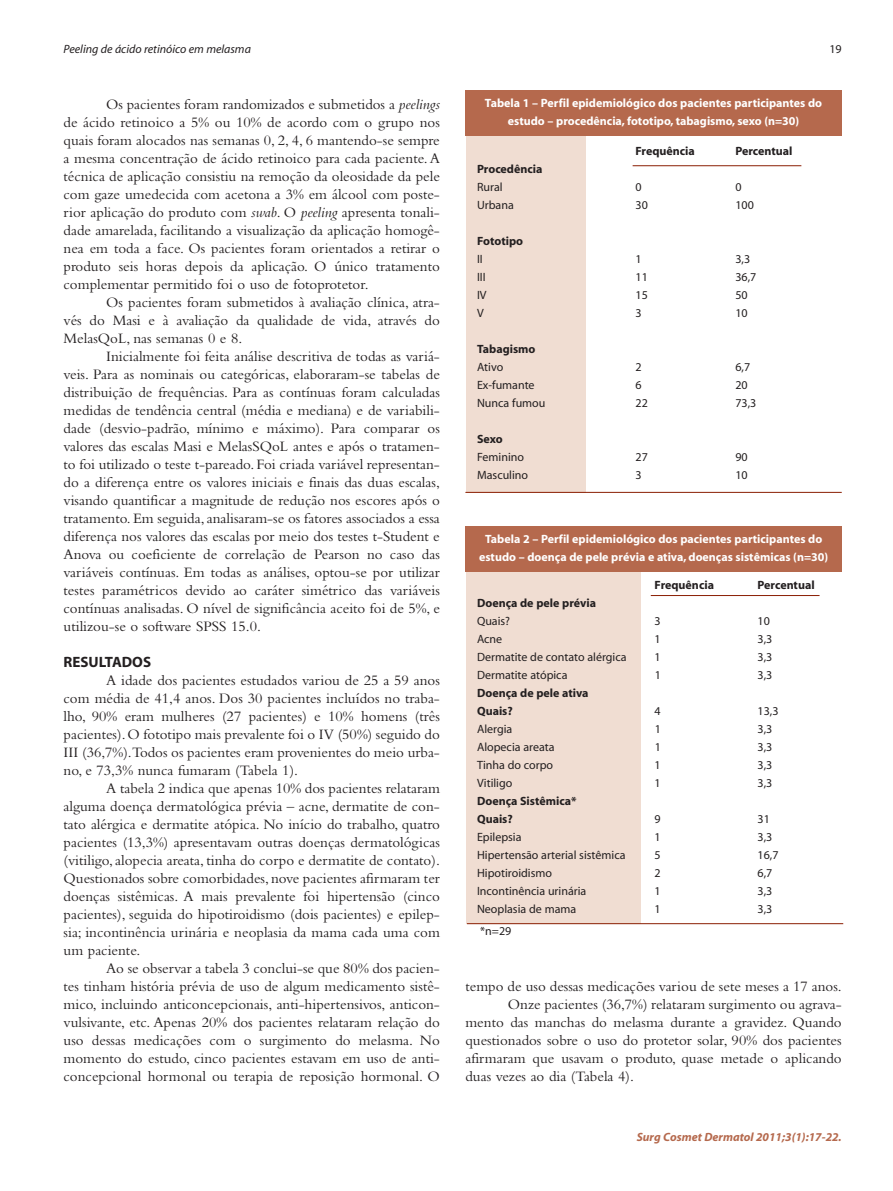
<style>
.page{position:relative;width:893px;height:1191px;background:#fff}
.page>*{position:absolute;margin:0;border:0;box-sizing:border-box;transform-origin:0 0}
.t1{font:15px/18px "Bembo";color:#231f20;text-align:justify}
.t2{font:700 15px "Myriad";color:#231f20}
.t3{font:12px "Myriad";color:#231f20}
.t4{font:700 12px/18px "Myriad";color:#fff;text-align:center}
.t5{font:700 12px/18px "Myriad";color:#231f20}
.t6{font:italic 700 12px "Myriad";color:#b5694d}
.t7{font:italic 12px "Myriad";color:#231f20}
.s1{font-style:italic}
</style>
<div class="page">
<div style="left:466px;top:136px;width:120px;height:356px;background:#f0ddd2"></div>
<div style="left:465px;top:90px;width:377px;height:46px;background:#b5694d"></div>
<hr style="left:465px;top:492px;width:377px;height:1px;background:#8a1e03">
<hr style="left:633px;top:165px;width:168px;height:1px;background:#8a1e03">
<div style="left:466px;top:571px;width:175px;height:353px;background:#f0ddd2"></div>
<div style="left:466px;top:526px;width:376px;height:46px;background:#b5694d"></div>
<hr style="left:467px;top:923px;width:376px;height:1px;background:#8a1e03">
<hr style="left:651px;top:595px;width:168px;height:1px;background:#8a1e03">
<p class="t7" style="left:64px;top:45px;width:189px">Peeling de ácido retinóico em melasma</p>
<p class="t3" style="left:829px;top:45px;width:14px">19</p>
<p class="t1" style="left:64px;top:97px;width:378px;text-indent:43px">Os pacientes foram randomizados e submetidos a <span class="s1">peelings </span>de ácido retinoico a 5% ou 10% de acordo com o grupo nos quais foram alocados nas semanas 0, 2, 4, 6 mantendo-se sempre a mesma concentração de ácido retinoico para cada paciente.A técnica de aplicação consistiu na remoção da oleosidade da pele com gaze umedecida com acetona a 3% em álcool com poste&shy;rior aplicação do produto com <span class="s1">swab</span>. O <span class="s1">peeling</span> apresenta tonali&shy;dade amarelada, facilitando a visualização da aplicação homogê&shy;nea em toda a face. Os pacientes foram orientados a retirar o produto seis horas depois da aplicação. O único tratamento complementar permitido foi o uso de fotoprotetor.</p>
<p class="t1" style="left:64px;top:295px;width:378px;text-indent:43px">Os pacientes foram submetidos à avaliação clínica, atra&shy;vés do Masi e à avaliação da qualidade de vida, através do MelasQoL, nas semanas 0 e 8.</p>
<p class="t1" style="left:64px;top:349px;width:378px;text-indent:43px">Inicialmente foi feita análise descritiva de todas as variá&shy;veis. Para as nominais ou categóricas, elaboraram-se tabelas de distribuição de frequências. Para as contínuas foram calculadas medidas de tendência central (média e mediana) e de variabili&shy;dade (desvio-padrão, mínimo e máximo). Para comparar os valores das escalas Masi e MelasSQoL antes e após o tratamen&shy;to foi utilizado o teste t-pareado. Foi criada variável representan&shy;do a diferença entre os valores iniciais e finais das duas escalas, visando quantificar a magnitude de redução nos escores após o tratamento. Em seguida, analisaram-se os fatores associados a essa diferença nos valores das escalas por meio dos testes t-Student e Anova ou coeficiente de correlação de Pearson no caso das variáveis contínuas. Em todas as análises, optou-se por utilizar testes paramétricos devido ao caráter simétrico das variáveis contínuas analisadas. O nível de significância aceito foi de 5%, e utilizou-se o software SPSS 15.0.</p>
<p class="t2" style="left:64px;top:656px;width:89px">RESULTADOS</p>
<p class="t1" style="left:64px;top:673px;width:378px;text-indent:43px">A idade dos pacientes estudados variou de 25 a 59 anos com média de 41,4 anos. Dos 30 pacientes incluídos no traba&shy;lho, 90% eram mulheres (27 pacientes) e 10% homens (três pacientes).O fototipo mais prevalente foi o IV (50%) seguido do III (36,7%).Todos os pacientes eram provenientes do meio urba&shy;no, e 73,3% nunca fumaram (Tabela 1).</p>
<p class="t1" style="left:64px;top:781px;width:378px;text-indent:43px">A tabela 2 indica que apenas 10% dos pacientes relataram alguma doença dermatológica prévia – acne, dermatite de con&shy;tato alérgica e dermatite atópica. No início do trabalho, quatro pacientes (13,3%) apresentavam outras doenças dermatológicas (vitiligo, alopecia areata, tinha do corpo e dermatite de contato).<br>Questionados sobre comorbidades, nove pacientes afirmaram ter doenças sistêmicas. A mais prevalente foi hipertensão (cinco pacientes), seguida do hipotiroidismo (dois pacientes) e epilep&shy;sia; incontinência urinária e neoplasia da mama cada uma com um paciente.</p>
<p class="t1" style="left:64px;top:961px;width:378px;text-indent:43px">Ao se observar a tabela 3 conclui-se que 80% dos pacien&shy;tes tinham história prévia de uso de algum medicamento sistê&shy;mico, incluindo anticoncepcionais, anti-hipertensivos, anticon&shy;vulsivante, etc. Apenas 20% dos pacientes relataram relação do uso dessas medicações com o surgimento do melasma. No momento do estudo, cinco pacientes estavam em uso de anti&shy;concepcional hormonal ou terapia de reposição hormonal. O</p>
<p class="t4" style="left:485px;top:95px;width:339px">Tabela 1 – Perfil epidemiológico dos pacientes participantes do estudo – procedência, fototipo, tabagismo, sexo (n=30)</p>
<p class="t5" style="left:635px;top:143px;width:61px">Frequência</p>
<p class="t5" style="left:735px;top:143px;width:59px">Percentual</p>
<p class="t5" style="left:477px;top:161px;width:67px">Procedência</p>
<p class="t3" style="left:477px;top:183px;width:27px">Rural</p>
<p class="t3" style="left:635px;top:183px;width:8px">0</p>
<p class="t3" style="left:735px;top:183px;width:8px">0</p>
<p class="t3" style="left:477px;top:201px;width:38px">Urbana</p>
<p class="t3" style="left:635px;top:201px;width:14px">30</p>
<p class="t3" style="left:735px;top:201px;width:20px">100</p>
<p class="t5" style="left:477px;top:233px;width:48px">Fototipo</p>
<p class="t3" style="left:477px;top:255px;width:7px">II</p>
<p class="t3" style="left:635px;top:255px;width:8px">1</p>
<p class="t3" style="left:735px;top:255px;width:16px">3,3</p>
<p class="t3" style="left:477px;top:273px;width:10px">III</p>
<p class="t3" style="left:635px;top:273px;width:14px">11</p>
<p class="t3" style="left:735px;top:273px;width:22px">36,7</p>
<p class="t3" style="left:477px;top:291px;width:11px">IV</p>
<p class="t3" style="left:635px;top:291px;width:14px">15</p>
<p class="t3" style="left:735px;top:291px;width:14px">50</p>
<p class="t3" style="left:477px;top:309px;width:8px">V</p>
<p class="t3" style="left:635px;top:309px;width:8px">3</p>
<p class="t3" style="left:735px;top:309px;width:14px">10</p>
<p class="t5" style="left:477px;top:341px;width:60px">Tabagismo</p>
<p class="t3" style="left:477px;top:363px;width:28px">Ativo</p>
<p class="t3" style="left:635px;top:363px;width:8px">2</p>
<p class="t3" style="left:735px;top:363px;width:16px">6,7</p>
<p class="t3" style="left:477px;top:381px;width:59px">Ex-fumante</p>
<p class="t3" style="left:635px;top:381px;width:8px">6</p>
<p class="t3" style="left:735px;top:381px;width:14px">20</p>
<p class="t3" style="left:477px;top:399px;width:70px">Nunca fumou</p>
<p class="t3" style="left:635px;top:399px;width:14px">22</p>
<p class="t3" style="left:735px;top:399px;width:22px">73,3</p>
<p class="t5" style="left:477px;top:431px;width:27px">Sexo</p>
<p class="t3" style="left:477px;top:453px;width:48px">Feminino</p>
<p class="t3" style="left:635px;top:453px;width:14px">27</p>
<p class="t3" style="left:735px;top:453px;width:14px">90</p>
<p class="t3" style="left:477px;top:471px;width:53px">Masculino</p>
<p class="t3" style="left:635px;top:471px;width:8px">3</p>
<p class="t3" style="left:735px;top:471px;width:14px">10</p>
<p class="t4" style="left:479px;top:531px;width:351px">Tabela 2 – Perfil epidemiológico dos pacientes participantes do estudo – doença de pele prévia e ativa, doenças sistêmicas (n=30)</p>
<p class="t5" style="left:655px;top:576px;width:61px">Frequência</p>
<p class="t5" style="left:758px;top:576px;width:59px">Percentual</p>
<p class="t5" style="left:477px;top:594px;width:121px">Doença de pele prévia</p>
<p class="t3" style="left:477px;top:616px;width:35px">Quais?</p>
<p class="t3" style="left:655px;top:616px;width:8px">3</p>
<p class="t3" style="left:758px;top:616px;width:14px">10</p>
<p class="t3" style="left:477px;top:634px;width:27px">Acne</p>
<p class="t3" style="left:655px;top:634px;width:8px">1</p>
<p class="t3" style="left:758px;top:634px;width:16px">3,3</p>
<p class="t3" style="left:477px;top:652px;width:151px">Dermatite de contato alérgica</p>
<p class="t3" style="left:655px;top:652px;width:8px">1</p>
<p class="t3" style="left:757px;top:652px;width:16px">3,3</p>
<p class="t3" style="left:477px;top:670px;width:92px">Dermatite atópica</p>
<p class="t3" style="left:655px;top:670px;width:8px">1</p>
<p class="t3" style="left:758px;top:670px;width:16px">3,3</p>
<p class="t5" style="left:477px;top:684px;width:113px">Doença de pele ativa<br>Quais?</p>
<p class="t3" style="left:655px;top:706px;width:8px">4</p>
<p class="t3" style="left:758px;top:706px;width:22px">13,3</p>
<p class="t3" style="left:477px;top:724px;width:37px">Alergia</p>
<p class="t3" style="left:655px;top:724px;width:8px">1</p>
<p class="t3" style="left:758px;top:724px;width:16px">3,3</p>
<p class="t3" style="left:477px;top:742px;width:79px">Alopecia areata</p>
<p class="t3" style="left:655px;top:742px;width:8px">1</p>
<p class="t3" style="left:758px;top:742px;width:16px">3,3</p>
<p class="t3" style="left:477px;top:760px;width:78px">Tinha do corpo</p>
<p class="t3" style="left:655px;top:760px;width:8px">1</p>
<p class="t3" style="left:757px;top:760px;width:16px">3,3</p>
<p class="t3" style="left:477px;top:778px;width:37px">Vitiligo</p>
<p class="t3" style="left:655px;top:778px;width:8px">1</p>
<p class="t3" style="left:758px;top:778px;width:16px">3,3</p>
<p class="t5" style="left:477px;top:792px;width:101px">Doença Sistêmica*<br>Quais?</p>
<p class="t3" style="left:655px;top:814px;width:8px">9</p>
<p class="t3" style="left:758px;top:814px;width:14px">31</p>
<p class="t3" style="left:477px;top:832px;width:46px">Epilepsia</p>
<p class="t3" style="left:655px;top:832px;width:8px">1</p>
<p class="t3" style="left:758px;top:832px;width:16px">3,3</p>
<p class="t3" style="left:477px;top:850px;width:150px">Hipertensão arterial sistêmica</p>
<p class="t3" style="left:655px;top:850px;width:8px">5</p>
<p class="t3" style="left:757px;top:850px;width:22px">16,7</p>
<p class="t3" style="left:477px;top:868px;width:76px">Hipotiroidismo</p>
<p class="t3" style="left:655px;top:868px;width:8px">2</p>
<p class="t3" style="left:757px;top:868px;width:16px">6,7</p>
<p class="t3" style="left:477px;top:886px;width:111px">Incontinência urinária</p>
<p class="t3" style="left:655px;top:886px;width:8px">1</p>
<p class="t3" style="left:757px;top:886px;width:16px">3,3</p>
<p class="t3" style="left:477px;top:904px;width:101px">Neoplasia de mama</p>
<p class="t3" style="left:655px;top:904px;width:8px">1</p>
<p class="t3" style="left:757px;top:904px;width:16px">3,3</p>
<p class="t3" style="left:480px;top:926px;width:33px">*n=29</p>
<p class="t1" style="left:465px;top:979px;width:378px">tempo de uso dessas medicações variou de sete meses a 17 anos.</p>
<p class="t1" style="left:508px;top:997px;width:335px">Onze pacientes (36,7%) relataram surgimento ou agrava-</p>
<p class="t1" style="left:465px;top:1015px;width:378px">mento das manchas do melasma durante a gravidez. Quando</p>
<p class="t1" style="left:465px;top:1033px;width:378px">questionados sobre o uso do protetor solar, 90% dos pacientes</p>
<p class="t1" style="left:465px;top:1051px;width:378px">afirmaram que usavam o produto, quase metade o aplicando</p>
<p class="t1" style="left:465px;top:1069px;width:170px">duas vezes ao dia (Tabela 4).</p>
<p class="t6" style="left:637px;top:1132px;width:206px">Surg Cosmet Dermatol 2011;3(1):17-22.</p>
</div>
